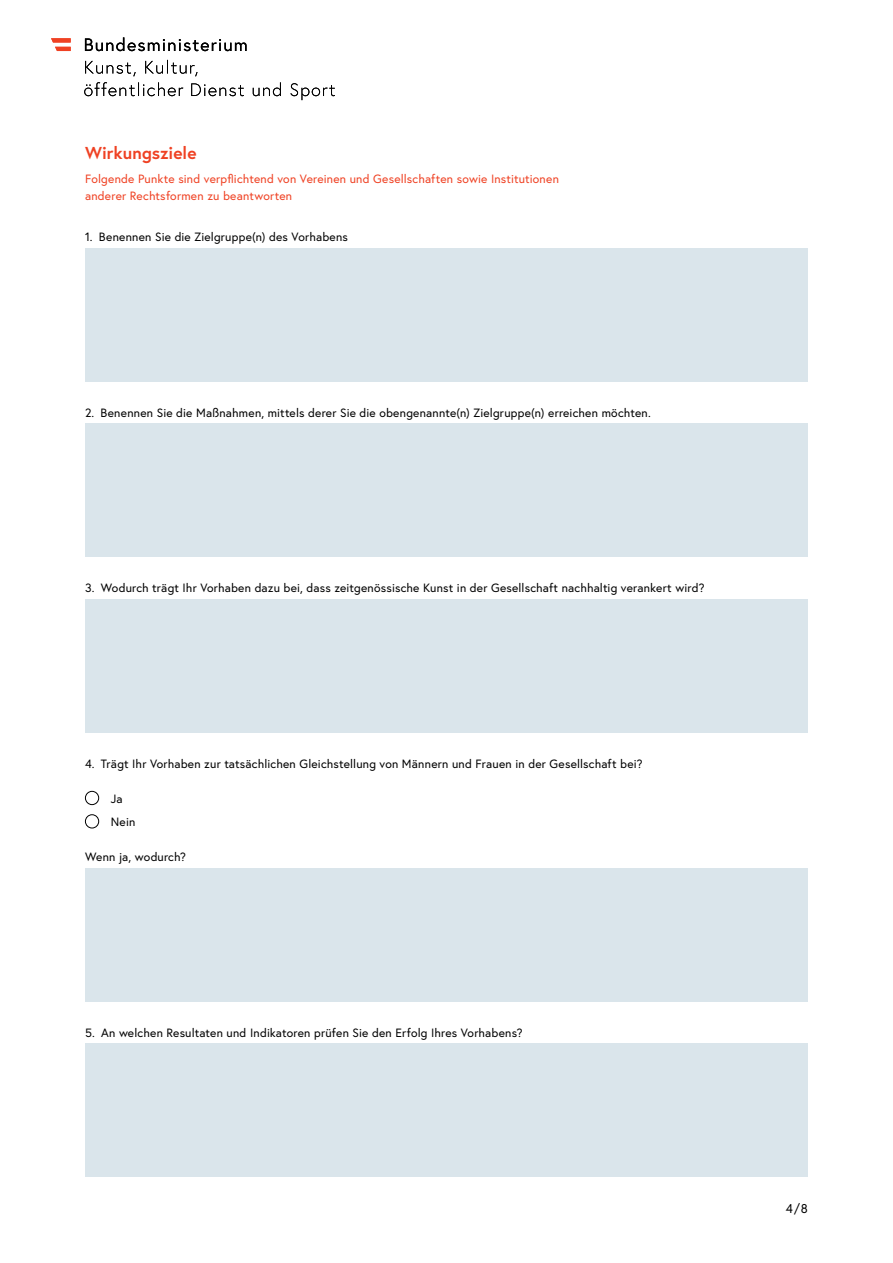
<style>
.page{position:relative;width:893px;height:1263px;background:#fff}
.page>*{position:absolute;margin:0;border:0;box-sizing:border-box;transform-origin:0 0}
.h2_ohne_Nummerierung{font:700 17.25px "Europa Austria";color:#ef4123}
.t1{font:12.75px "Europa Austria";color:#000}
.t2{font:12px/23.4px "Europa Austria";letter-spacing:.015em;color:#000}
.p_small{font:12px/16.8px "Europa Austria";letter-spacing:.015em;color:#ef4123}
</style>
<div class="page">
<svg style="left:84px;top:82px;width:251px;height:18px"></svg>
<svg style="left:85px;top:60px;width:113px;height:16px"></svg>
<svg style="left:85px;top:37px;width:162px;height:14px"></svg>
<svg style="left:51px;top:38px;width:20px;height:13px"></svg>
<div style="left:85px;top:424px;width:723px;height:133px;background:#dae5eb"></div>
<div style="left:85px;top:599px;width:723px;height:133px;background:#dae5eb"></div>
<div style="left:85px;top:1043px;width:723px;height:134px;background:#dae5eb"></div>
<div style="left:85px;top:868px;width:723px;height:133px;background:#dae5eb"></div>
<div style="left:85px;top:791px;width:14px;height:14px;border:1px solid #000;border-radius:50%"></div>
<div style="left:85px;top:814px;width:14px;height:14px;border:1px solid #000;border-radius:50%"></div>
<div style="left:85px;top:248px;width:723px;height:134px;background:#dae5eb"></div>
<h2 class="h2_ohne_Nummerierung" style="left:85px;top:142px;width:113px">Wirkungsziele</h2>
<p class="p_small" style="left:85px;top:170px;width:475px">Folgende Punkte sind verpflichtend von Vereinen und Gesellschaften sowie Institutionen anderer Rechtsformen zu beantworten</p>
<p class="t2" style="left:85px;top:225px;width:264px">1. Benennen Sie die Zielgruppe(n) des Vorhabens</p>
<p class="t2" style="left:85px;top:401px;width:567px">2. Benennen Sie die Maßnahmen, mittels derer Sie die obengenannte(n) Zielgruppe(n) erreichen möchten.</p>
<p class="t2" style="left:85px;top:576px;width:621px">3. Wodurch trägt Ihr Vorhaben dazu bei, dass zeitgenössische Kunst in der Gesellschaft nachhaltig verankert wird?</p>
<p class="t2" style="left:85px;top:751px;width:559px">4. Trägt Ihr Vorhaben zur tatsächlichen Gleichstellung von Männern und Frauen in der Gesellschaft bei?</p>
<p class="t2" style="left:111px;top:786px;width:26px">Ja<br>Nein</p>
<p class="t2" style="left:85px;top:845px;width:102px">Wenn ja, wodurch?</p>
<p class="t2" style="left:85px;top:1020px;width:439px">5. An welchen Resultaten und Indikatoren prüfen Sie den Erfolg Ihres Vorhabens?</p>
<p class="t1" style="left:786px;top:1200px;width:24px">4/8</p>
</div>
